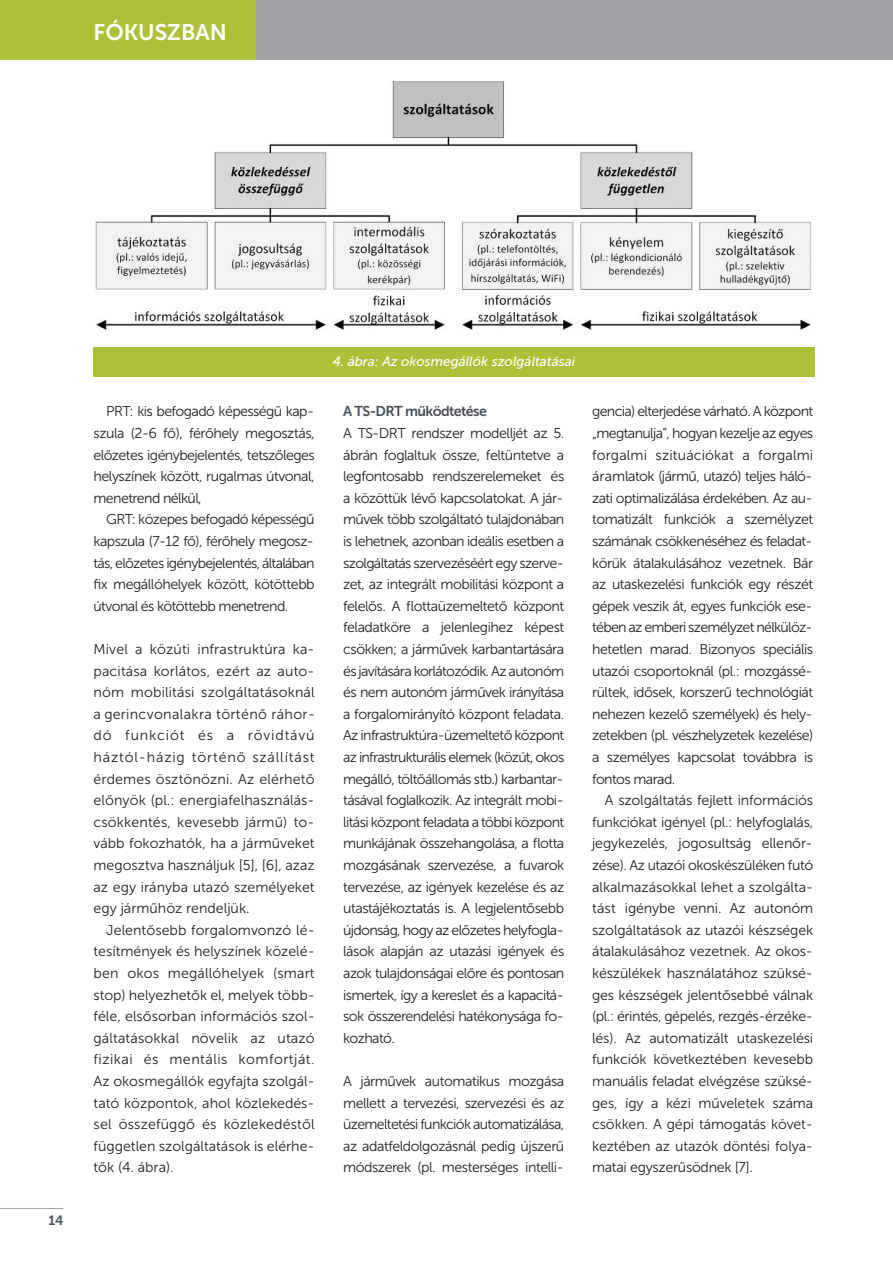
<style>
.page{position:relative;width:893px;height:1263px;background:#fff}
.page>*{position:absolute;margin:0;border:0;box-sizing:border-box;transform-origin:0 0}
.t1{font:22.5px "Museo Sans 700";color:#fff}
.t2{font:14.25px/21.6px "Museo Sans 300";letter-spacing:-.03em;color:#231f20;text-align:justify}
.t3{font:14.25px "Museo Sans 700";letter-spacing:-.04em;color:#4c5159}
.t4{font:italic 13.5px "Museo Sans 500";color:#fff}
.t5{font:13.5px "Museo Sans 700";color:#4c5159}
</style>
<div class="page">
<div style="left:236px;top:0;width:657px;height:61px;background:#9fa3a6"></div>
<hr style="left:0;top:1208px;width:64px;height:1px;background:#9fa3a6">
<div style="left:0;top:0;width:255px;height:61px;background:#aec037"></div>
<hr style="left:0;top:60px;width:893px;height:4px;background:#fff">
<img style="left:96px;top:81px;width:715px;height:249px">
<div style="left:94px;top:347px;width:721px;height:30px;background:#aec037"></div>
<h1 class="t1" style="left:93px;top:19px;width:135px">FÓKUSZBAN</h1>
<p class="t5" style="left:48px;top:1213px;width:17px">14</p>
<p class="t2" style="left:94px;top:401px;width:223px;text-indent:13px">PRT: kis befogadó képességű kap&shy;szula (2-6 fő), férőhely megosztás, előzetes igénybejelentés, tetszőleges helyszínek között, rugalmas útvonal, menetrend nélkül,</p>
<p class="t2" style="left:94px;top:509px;width:223px;text-indent:13px">GRT: közepes befogadó képességű kapszula (7-12 fő), férőhely megosz&shy;tás, előzetes igénybejelentés, általában fix megállóhelyek között, kötöttebb útvonal és kötöttebb menetrend.</p>
<p class="t2" style="left:94px;top:638px;width:223px">Mivel a közúti infrastruktúra ka&shy;pacitása korlátos, ezért az auto&shy;nóm mobilitási szolgáltatásoknál a gerincvonalakra történő ráhor&shy;dó funkciót és a rövidtávú háztól-házig történő szállítást érdemes ösztönözni. Az elérhető előnyök (pl.: energiafelhasználás&shy;csökkentés, kevesebb jármű) to&shy;vább fokozhatók, ha a járműveket megosztva használjuk [5], [6], azaz az egy irányba utazó személyeket egy járműhöz rendeljük.</p>
<p class="t2" style="left:94px;top:919px;width:223px;text-indent:13px">Jelentősebb forgalomvonzó lé&shy;tesítmények és helyszínek közelé&shy;ben okos megállóhelyek (smart stop) helyezhetők el, melyek több&shy;féle, elsősorban információs szol&shy;gáltatásokkal növelik az utazó fizikai és mentális komfortját.<br>Az okosmegállók egyfajta szolgál&shy;tató központok, ahol közlekedés&shy;sel összefüggő és közlekedéstől független szolgáltatások is elérhe&shy;tők (4. ábra).</p>
<p class="t4" style="left:333px;top:354px;width:244px">4. ábra: Az okosmegállók szolgáltatásai</p>
<p class="t3" style="left:343px;top:403px;width:145px">A TS-DRT MŰKÖDTETÉSE</p>
<p class="t2" style="left:343px;top:422px;width:223px">A TS-DRT rendszer modelljét az 5. ábrán foglaltuk össze, feltüntetve a legfontosabb rendszerelemeket és a közöttük lévő kapcsolatokat. A jár&shy;művek több szolgáltató tulajdonában is lehetnek, azonban ideális esetben a szolgáltatás szervezéséért egy szerve&shy;zet, az integrált mobilitási központ a felelős. A flottaüzemeltető központ feladatköre a jelenlegihez képest csökken; a járművek karbantartására és javítására korlátozódik. Az autonóm és nem autonóm járművek irányítása a forgalomirányító központ feladata.<br>Az infrastruktúra-üzemeltető központ az infrastrukturális elemek (közút, okos megálló, töltőállomás stb.) karbantar&shy;tásával foglalkozik. Az integrált mobi&shy;litási központ feladata a többi központ munkájának összehangolása, a flotta mozgásának szervezése, a fuvarok tervezése, az igények kezelése és az utastájékoztatás is. A legjelentősebb újdonság, hogy az előzetes helyfogla&shy;lások alapján az utazási igények és azok tulajdonságai előre és pontosan ismertek, így a kereslet és a kapacitá&shy;sok összerendelési hatékonysága fo&shy;kozható.</p>
<p class="t2" style="left:343px;top:1070px;width:223px">A járművek automatikus mozgása mellett a tervezési, szervezési és az üzemeltetési funkciók automatizálása, az adatfeldolgozásnál pedig újszerű módszerek (pl. mesterséges intelli-</p>
<p class="t2" style="left:592px;top:401px;width:223px">gencia) elterjedése várható. A központ „megtanulja”, hogyan kezelje az egyes forgalmi szituációkat a forgalmi áramlatok (jármű, utazó) teljes háló&shy;zati optimalizálása érdekében. Az au&shy;tomatizált funkciók a személyzet számának csökkenéséhez és feladat&shy;körük átalakulásához vezetnek. Bár az utaskezelési funkciók egy részét gépek veszik át, egyes funkciók ese&shy;tében az emberi személyzet nélkülöz&shy;hetetlen marad. Bizonyos speciális utazói csoportoknál (pl.: mozgássé&shy;rültek, idősek, korszerű technológiát nehezen kezelő személyek) és hely&shy;zetekben (pl. vészhelyzetek kezelése) a személyes kapcsolat továbbra is fontos marad.</p>
<p class="t2" style="left:592px;top:789px;width:223px;text-indent:13px">A szolgáltatás fejlett információs funkciókat igényel (pl.: helyfoglalás, jegykezelés, jogosultság ellenőr&shy;zése). Az utazói okoskészüléken futó alkalmazásokkal lehet a szolgálta&shy;tást igénybe venni. Az autonóm szolgáltatások az utazói készségek átalakulásához vezetnek. Az okos&shy;készülékek használatához szüksé&shy;ges készségek jelentősebbé válnak (pl.: érintés, gépelés, rezgés-érzéke&shy;lés). Az automatizált utaskezelési funkciók következtében kevesebb manuális feladat elvégzése szüksé&shy;ges, így a kézi műveletek száma csökken. A gépi támogatás követ&shy;keztében az utazók döntési folya&shy;matai egyszerűsödnek [7].</p>
</div>
